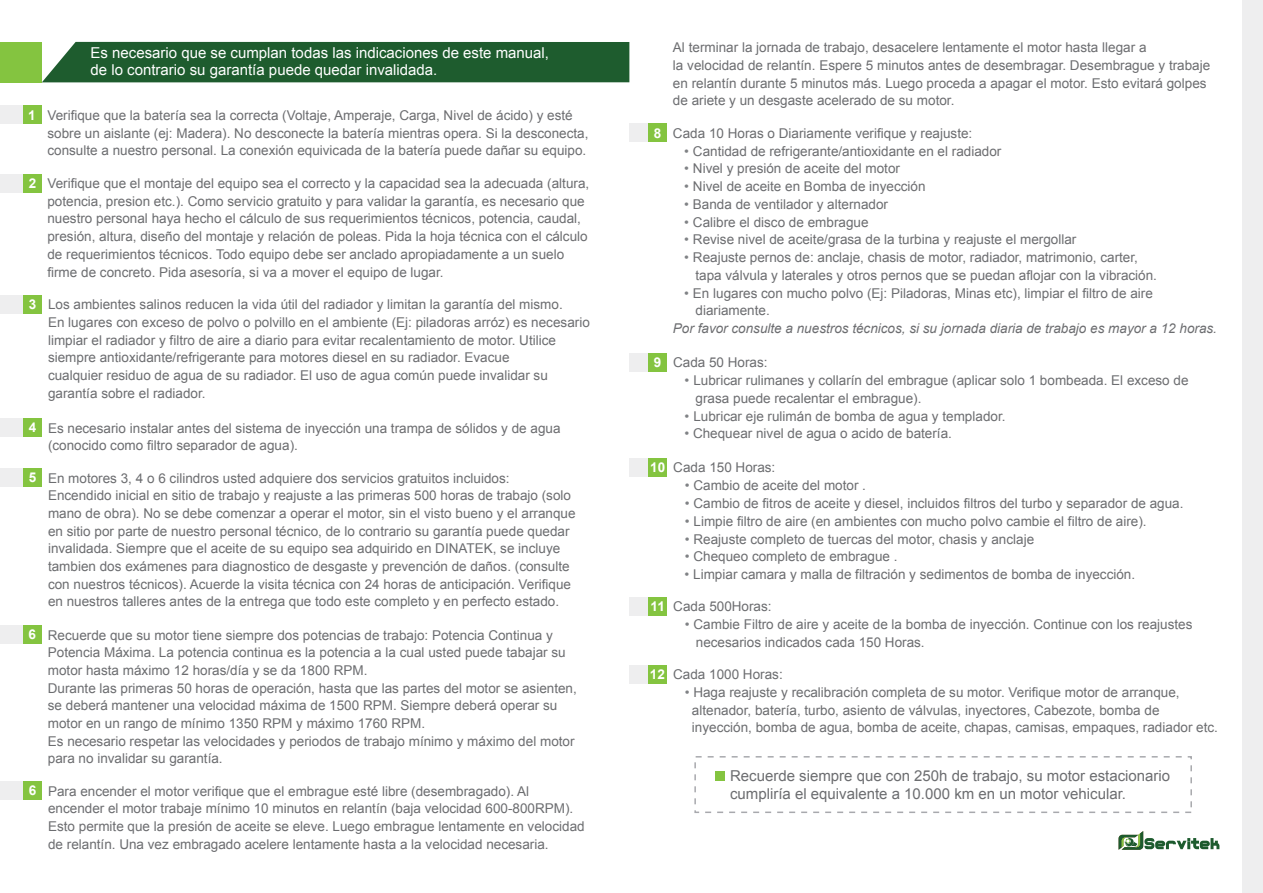
<style>
.page{position:relative;width:1263px;height:893px;background:#fff}
.page>*{position:absolute;margin:0;border:0;box-sizing:border-box;transform-origin:0 0}
.t1{font:15px/18px "Arial";color:#6c6d70}
.t2{font:15px/16.5px "Arial";color:#fff}
.t3{font:13.5px/17.7px "Arial";color:#6c6d70}
.t4{font:italic 13.5px "Arial";color:#6c6d70}
.t5{font:700 13.5px "Arial";color:#fff}
.s1{color:#808285}
</style>
<div class="page">
<div style="left:0;top:106px;width:23px;height:18px;background:#eeeeef"></div>
<div style="left:0;top:174px;width:24px;height:18px;background:#eeeeef"></div>
<div style="left:0;top:295px;width:24px;height:18px;background:#eeeeef"></div>
<div style="left:0;top:418px;width:24px;height:19px;background:#eeeeef"></div>
<div style="left:0;top:468px;width:24px;height:19px;background:#eeeeef"></div>
<div style="left:0;top:625px;width:23px;height:19px;background:#eeeeef"></div>
<div style="left:0;top:782px;width:24px;height:18px;background:#eeeeef"></div>
<div style="left:629px;top:124px;width:19px;height:18px;background:#eeeeef"></div>
<div style="left:629px;top:353px;width:20px;height:18px;background:#eeeeef"></div>
<div style="left:630px;top:458px;width:19px;height:18px;background:#eeeeef"></div>
<div style="left:630px;top:665px;width:19px;height:18px;background:#eeeeef"></div>
<div style="left:630px;top:597px;width:19px;height:18px;background:#eeeeef"></div>
<div style="left:42px;top:42px;width:587px;height:40px;background:#1e5c2e"></div>
<div style="left:0;top:42px;width:42px;height:40px;background:#84c440"></div>
<div style="left:694px;top:756px;width:498px;height:57px;border:2px dashed #a8a9ad"></div>
<div style="left:715px;top:771px;width:10px;height:10px;background:#84c440"></div>
<div style="left:23px;top:106px;width:18px;height:18px;background:#84c440"></div>
<div style="left:648px;top:124px;width:19px;height:18px;background:#84c440"></div>
<div style="left:24px;top:174px;width:18px;height:18px;background:#84c440"></div>
<div style="left:24px;top:295px;width:18px;height:18px;background:#84c440"></div>
<div style="left:649px;top:353px;width:18px;height:19px;background:#84c440"></div>
<div style="left:649px;top:458px;width:18px;height:19px;background:#84c440"></div>
<div style="left:649px;top:597px;width:18px;height:19px;background:#84c440"></div>
<div style="left:649px;top:665px;width:18px;height:18px;background:#84c440"></div>
<div style="left:24px;top:419px;width:18px;height:18px;background:#84c440"></div>
<div style="left:24px;top:469px;width:18px;height:18px;background:#84c440"></div>
<div style="left:23px;top:625px;width:19px;height:19px;background:#84c440"></div>
<div style="left:24px;top:782px;width:18px;height:18px;background:#84c440"></div>
<svg style="left:1118px;top:831px;width:101px;height:19px"></svg>
<div style="left:1243px;top:0;width:20px;height:893px;background:#eeeeef"></div>
<p class="t2" style="left:91px;top:45px;width:460px">Es necesario que se cumplan todas las indicaciones de este manual, de lo contrario su garantía puede quedar invalidada.</p>
<p class="t5" style="left:28px;top:106px;width:9px">1</p>
<p class="t3" style="left:47px;top:106px;width:542px">Verifique que la batería sea la correcta (Voltaje, Amperaje, Carga, Nivel de ácido) y esté sobre un aislante (ej: Madera). No desconecte la batería mientras opera. Si la desconecta, consulte a nuestro personal. La conexión equivicada de la batería puede dañar su equipo.</p>
<p class="t5" style="left:29px;top:174px;width:9px">2</p>
<p class="t3" style="left:47px;top:175px;width:543px">Verifique que el montaje del equipo sea el correcto y la capacidad sea la adecuada (altura, potencia, presion etc.). Como servicio gratuito y para validar la garantía, es necesario que nuestro personal haya hecho el cálculo de sus requerimientos técnicos, potencia, caudal, presión, altura, diseño del montaje y relación de poleas. Pida la hoja técnica con el cálculo de requerimientos técnicos. Todo equipo debe ser anclado apropiadamente a un suelo firme de concreto. Pida asesoría, si va a mover el equipo de lugar.</p>
<p class="t5" style="left:29px;top:295px;width:9px">3</p>
<p class="t3" style="left:48px;top:296px;width:543px">Los ambientes salinos reducen la vida útil del radiador y limitan la garantía del mismo.<br>En lugares con exceso de polvo o polvillo en el ambiente (Ej: piladoras arróz) es necesario limpiar el radiador y filtro de aire a diario para evitar recalentamiento de motor. Utilice siempre antioxidante/refrigerante para motores diesel en su radiador. Evacue<br>cualquier residuo de agua de su radiador. El uso de agua común puede invalidar su garantía sobre el radiador.</p>
<p class="t5" style="left:29px;top:418px;width:9px">4</p>
<p class="t3" style="left:48px;top:419px;width:514px">Es necesario instalar antes del sistema de inyección una trampa de sólidos y de agua (conocido como filtro separador de agua).</p>
<p class="t5" style="left:654px;top:124px;width:9px">8</p>
<p class="t5" style="left:654px;top:353px;width:9px">9</p>
<p class="t3" style="left:673px;top:39px;width:539px">Al terminar la jornada de trabajo, desacelere lentamente el motor hasta llegar a<br>la velocidad de relantín. Espere 5 minutos antes de desembragar. Desembrague y trabaje en relantín durante 5 minutos más. Luego proceda a apagar el motor. Esto evitará golpes de ariete y un desgaste acelerado de su motor.</p>
<p class="t3" style="left:673px;top:124px;width:301px">Cada 10 Horas o Diariamente verifique y reajuste:</p>
<p class="t3" style="left:684px;top:142px;width:319px"><span class="s1">•</span> Cantidad de refrigerante/antioxidante en el radiador</p>
<p class="t3" style="left:684px;top:160px;width:217px"><span class="s1">•</span> Nivel y presión de aceite del motor</p>
<p class="t3" style="left:684px;top:178px;width:243px"><span class="s1">•</span> Nivel de aceite en Bomba de inyección</p>
<p class="t3" style="left:684px;top:195px;width:205px"><span class="s1">•</span> Banda de ventilador y alternador</p>
<p class="t3" style="left:684px;top:213px;width:186px"><span class="s1">•</span> Calibre el disco de embrague</p>
<p class="t3" style="left:684px;top:231px;width:394px"><span class="s1">•</span> Revise nivel de aceite/grasa de la turbina y reajuste el mergollar</p>
<p class="t3" style="left:695px;top:249px;width:463px;text-indent:-11px"><span class="s1">•</span> Reajuste pernos de: anclaje, chasis de motor, radiador, matrimonio, carter, tapa válvula y laterales y otros pernos que se puedan aflojar con la vibración.</p>
<p class="t3" style="left:695px;top:284px;width:459px;text-indent:-11px"><span class="s1">•</span> En lugares con mucho polvo (Ej: Piladoras, Minas etc), limpiar el filtro de aire diariamente.</p>
<p class="t4" style="left:673px;top:320px;width:545px">Por favor consulte a nuestros técnicos, si su jornada diaria de trabajo es mayor a 12 horas.</p>
<p class="t3" style="left:673px;top:354px;width:96px">Cada 50 Horas:</p>
<p class="t3" style="left:696px;top:372px;width:494px;text-indent:-11px"><span class="s1">•</span> Lubricar rulimanes y collarín del embrague (aplicar solo 1 bombeada. El exceso de grasa puede recalentar el embrague).</p>
<p class="t3" style="left:685px;top:407px;width:322px"><span class="s1">•</span> Lubricar eje rulimán de bomba de agua y templador.</p>
<p class="t3" style="left:684px;top:425px;width:269px"><span class="s1">•</span> Chequear nivel de agua o acido de batería.</p>
<p class="t5" style="left:29px;top:468px;width:9px">5</p>
<p class="t5" style="left:29px;top:625px;width:9px">6</p>
<p class="t3" style="left:48px;top:469px;width:529px">En motores 3, 4 o 6 cilindros usted adquiere dos servicios gratuitos incluidos:<br>Encendido inicial en sitio de trabajo y reajuste a las primeras 500 horas de trabajo (solo mano de obra). No se debe comenzar a operar el motor, sin el visto bueno y el arranque en sitio por parte de nuestro personal técnico, de lo contrario su garantía puede quedar invalidada. Siempre que el aceite de su equipo sea adquirido en DINATEK, se incluye tambien dos exámenes para diagnostico de desgaste y prevención de daños. (consulte con nuestros técnicos). Acuerde la visita técnica con 24 horas de anticipación. Verifique en nuestros talleres antes de la entrega que todo este completo y en perfecto estado.</p>
<p class="t3" style="left:48px;top:626px;width:530px">Recuerde que su motor tiene siempre dos potencias de trabajo: Potencia Continua y Potencia Máxima. La potencia continua es la potencia a la cual usted puede tabajar su motor hasta máximo 12 horas/día y se da 1800 RPM.<br>Durante las primeras 50 horas de operación, hasta que las partes del motor se asienten, se deberá mantener una velocidad máxima de 1500 RPM. Siempre deberá operar su motor en un rango de mínimo 1350 RPM y máximo 1760 RPM.<br>Es necesario respetar las velocidades y periodos de trabajo mínimo y máximo del motor para no invalidar su garantía.</p>
<p class="t5" style="left:650px;top:458px;width:17px">10</p>
<p class="t3" style="left:673px;top:459px;width:104px">Cada 150 Horas:</p>
<p class="t3" style="left:685px;top:477px;width:183px"><span class="s1">•</span> Cambio de aceite del motor .</p>
<p class="t3" style="left:685px;top:494px;width:500px"><span class="s1">•</span> Cambio de fitros de aceite y diesel, incluidos filtros del turbo y separador de agua.</p>
<p class="t3" style="left:685px;top:512px;width:463px"><span class="s1">•</span> Limpie filtro de aire (en ambientes con mucho polvo cambie el filtro de aire).</p>
<p class="t3" style="left:685px;top:530px;width:351px"><span class="s1">•</span> Reajuste completo de tuercas del motor, chasis y anclaje</p>
<p class="t3" style="left:685px;top:548px;width:214px"><span class="s1">•</span> Chequeo completo de embrague .</p>
<p class="t3" style="left:684px;top:566px;width:452px"><span class="s1">•</span> Limpiar camara y malla de filtración y sedimentos de bomba de inyección.</p>
<p class="t5" style="left:651px;top:597px;width:16px">11</p>
<p class="t3" style="left:673px;top:598px;width:100px">Cada 500Horas:</p>
<p class="t3" style="left:696px;top:616px;width:498px;text-indent:-11px"><span class="s1">•</span> Cambie Filtro de aire y aceite de la bomba de inyección. Continue con los reajustes necesarios indicados cada 150 Horas.</p>
<p class="t5" style="left:650px;top:665px;width:17px">12</p>
<p class="t3" style="left:673px;top:666px;width:111px">Cada 1000 Horas:</p>
<p class="t3" style="left:692px;top:683px;width:528px;text-indent:-7px"><span class="s1">•</span> Haga reajuste y recalibración completa de su motor. Verifique motor de arranque, altenador, batería, turbo, asiento de válvulas, inyectores, Cabezote, bomba de inyección, bomba de agua, bomba de aceite, chapas, camisas, empaques, radiador etc.</p>
<p class="t5" style="left:29px;top:782px;width:9px">6</p>
<p class="t3" style="left:48px;top:782px;width:538px">Para encender el motor verifique que el embrague esté libre (desembragado). Al encender el motor trabaje mínimo 10 minutos en relantín (baja velocidad 600-800RPM).<br>Esto permite que la presión de aceite se eleve. Luego embrague lentamente en velocidad de relantín. Una vez embragado acelere lentamente hasta a la velocidad necesaria.</p>
<p class="t1" style="left:730px;top:767px;width:442px">Recuerde siempre que con 250h de trabajo, su motor estacionario cumpliría el equivalente a 10.000 km en un motor vehicular.</p>
</div>
